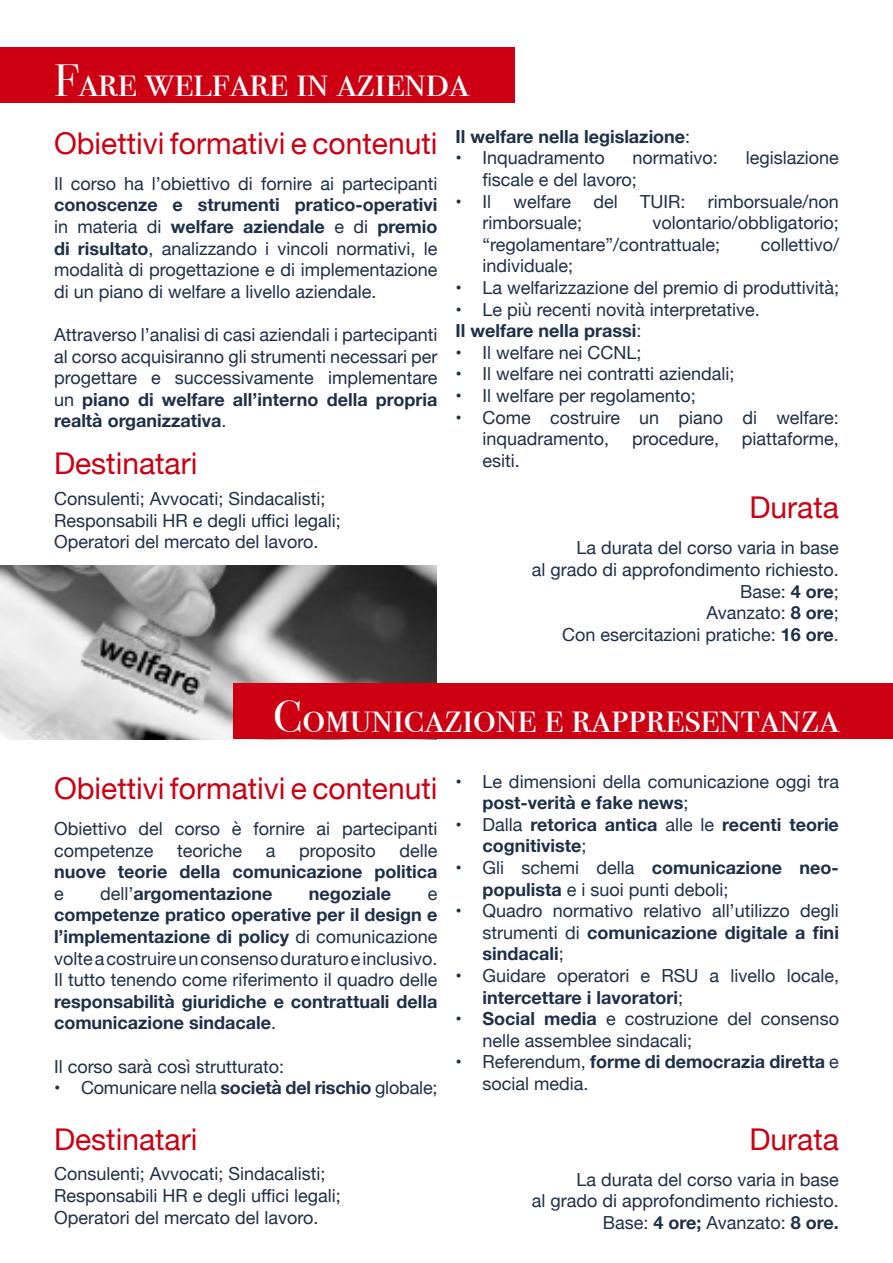
<style>
.page{position:relative;width:893px;height:1263px;background:#fff}
.page>*{position:absolute;margin:0;border:0;box-sizing:border-box;transform-origin:0 0}
.t1{font:45px "Bodoni Svty Two SCITCTT";color:#fff}
.t2{font:30px "Helvetica Neue";color:#cc0012}
.t3{font:18px/21.6px "Helvetica Neue";color:#1e2f48}
.t4{font:700 18px/21.6px "Helvetica Neue";color:#1e2f48}
.s1{font-weight:700}
.s2{font-weight:400}
</style>
<div class="page">
<div style="left:0;top:47px;width:514px;height:56px;background:#cc0012"></div>
<img style="left:0;top:566px;width:436px;height:173px">
<div style="left:234px;top:683px;width:659px;height:56px;background:#cc0012"></div>
<h1 class="t1" style="left:54px;top:54px;width:416px">Fare welfare in azienda</h1>
<h2 class="t2" style="left:54px;top:121px;width:385px">Obiettivi formativi e contenuti</h2>
<p class="t3" style="left:54px;top:174px;width:385px">Il corso ha l’obiettivo di fornire ai partecipanti</p>
<p class="t3" style="left:54px;top:195px;width:385px;text-align:justify"><span class="s1">conoscenze e strumenti pratico-operativi </span>in materia di <span class="s1">welfare aziendale</span> e di <span class="s1">premio di risultato</span>, analizzando i vincoli normativi, le modalità di progettazione e di implementazione di un piano di welfare a livello aziendale.</p>
<p class="t3" style="left:54px;top:325px;width:385px;text-align:justify">Attraverso l’analisi di casi aziendali i partecipanti al corso acquisiranno gli strumenti necessari per progettare e successivamente implementare un <span class="s1">piano di welfare all’interno della propria realtà organizzativa</span>.</p>
<p class="t4" style="left:455px;top:126px;width:236px">Il welfare nella legislazione<span class="s2">:</span></p>
<p class="t3" style="left:455px;top:148px;width:151px">• Inquadramento</p>
<p class="t3" style="left:633px;top:148px;width:87px">normativo:</p>
<p class="t3" style="left:746px;top:148px;width:95px">legislazione</p>
<p class="t3" style="left:482px;top:170px;width:156px">fiscale e del lavoro;</p>
<p class="t3" style="left:482px;top:191px;width:358px;text-indent:-27px">• Il welfare del TUIR: rimborsuale/non rimborsuale;</p>
<p class="t3" style="left:482px;top:213px;width:358px;text-indent:170px">volontario/obbligatorio; “regolamentare”/contrattuale;</p>
<p class="t3" style="left:761px;top:235px;width:80px">collettivo/</p>
<p class="t3" style="left:482px;top:256px;width:92px">individuale;</p>
<p class="t3" style="left:455px;top:278px;width:385px">• La welfarizzazione del premio di produttività;</p>
<p class="t3" style="left:455px;top:299px;width:306px">• Le più recenti novità interpretative.<br><span class="s1">Il welfare nella prassi</span>:</p>
<p class="t3" style="left:455px;top:343px;width:187px">• Il welfare nei CCNL;</p>
<p class="t3" style="left:455px;top:364px;width:280px">• Il welfare nei contratti aziendali;</p>
<p class="t3" style="left:455px;top:386px;width:242px">• Il welfare per regolamento;</p>
<p class="t3" style="left:482px;top:407px;width:358px;text-indent:-27px">• Come costruire un piano di welfare: inquadramento,</p>
<p class="t3" style="left:632px;top:429px;width:89px">procedure,</p>
<p class="t3" style="left:742px;top:429px;width:99px">piattaforme,</p>
<h2 class="t2" style="left:54px;top:442px;width:145px">Destinatari</h2>
<p class="t3" style="left:54px;top:489px;width:288px">Consulenti; Avvocati; Sindacalisti;<br>Responsabili HR e degli uffici legali;<br>Operatori del mercato del lavoro.</p>
<p class="t3" style="left:482px;top:451px;width:39px">esiti.</p>
<h2 class="t2" style="left:749px;top:486px;width:91px">Durata</h2>
<p class="t3" style="left:532px;top:538px;width:309px;text-align:right">La durata del corso varia in base<br>al grado di approfondimento richiesto.<br>Base: <span class="s1">4 ore</span>;<br>Avanzato: <span class="s1">8 ore</span>;<br>Con esercitazioni pratiche: <span class="s1">16 ore</span>.</p>
<h1 class="t1" style="left:273px;top:690px;width:567px">Comunicazione e rappresentanza</h1>
<h2 class="t2" style="left:54px;top:767px;width:385px">Obiettivi formativi e contenuti</h2>
<p class="t3" style="left:54px;top:819px;width:385px">Obiettivo del corso è fornire ai partecipanti competenze</p>
<p class="t3" style="left:177px;top:840px;width:66px">teoriche</p>
<p class="t3" style="left:266px;top:840px;width:11px">a</p>
<p class="t3" style="left:299px;top:840px;width:78px">proposito</p>
<p class="t3" style="left:399px;top:840px;width:39px">delle</p>
<p class="t4" style="left:54px;top:861px;width:385px">nuove teorie della comunicazione politica</p>
<p class="t3" style="left:54px;top:883px;width:11px">e</p>
<p class="t4" style="left:100px;top:883px;width:174px"><span class="s2">dell’</span>argomentazione</p>
<p class="t4" style="left:309px;top:883px;width:84px">negoziale</p>
<p class="t3" style="left:428px;top:883px;width:11px">e</p>
<p class="t3" style="left:54px;top:905px;width:385px;text-align:justify"><span class="s1">competenze pratico operative per il design e l’implementazione di policy</span> di comunicazione volte a costruire un consenso duraturo e inclusivo.<br>Il tutto tenendo come riferimento il quadro delle</p>
<p class="t4" style="left:54px;top:991px;width:385px">responsabilità giuridiche e contrattuali della comunicazione sindacale<span class="s2">.</span></p>
<p class="t3" style="left:54px;top:1056px;width:232px">Il corso sarà così strutturato:</p>
<p class="t3" style="left:54px;top:1078px;width:385px">• Comunicare nella <span class="s1">società del rischio</span> globale;</p>
<h2 class="t2" style="left:54px;top:1117px;width:145px">Destinatari</h2>
<p class="t3" style="left:54px;top:1164px;width:288px">Consulenti; Avvocati; Sindacalisti;<br>Responsabili HR e degli uffici legali;<br>Operatori del mercato del lavoro.</p>
<p class="t3" style="left:482px;top:771px;width:358px;text-indent:-27px">• Le dimensioni della comunicazione oggi tra <span class="s1">post-verità e fake news</span>;</p>
<p class="t4" style="left:482px;top:814px;width:358px;text-indent:-27px"><span class="s2">• Dalla</span> retorica antica <span class="s2">alle le</span> recenti teorie cognitiviste<span class="s2">;</span></p>
<p class="t3" style="left:482px;top:858px;width:358px;text-indent:-27px">• Gli schemi della <span class="s1">comunicazione neo&shy;populista</span> e i suoi punti deboli;</p>
<p class="t3" style="left:482px;top:901px;width:358px;text-align:justify;text-indent:-27px">• Quadro normativo relativo all’utilizzo degli strumenti di <span class="s1">comunicazione digitale a fini sindacali</span>;</p>
<p class="t3" style="left:482px;top:966px;width:358px;text-indent:-27px">• Guidare operatori e RSU a livello locale, <span class="s1">intercettare i lavoratori</span>;</p>
<p class="t3" style="left:482px;top:1009px;width:358px;text-indent:-27px"><span class="s1">• Social media</span> e costruzione del consenso nelle assemblee sindacali;</p>
<p class="t3" style="left:482px;top:1052px;width:358px;text-indent:-27px">• Referendum, <span class="s1">forme di democrazia diretta</span> e social media.</p>
<h2 class="t2" style="left:749px;top:1117px;width:91px">Durata</h2>
<p class="t3" style="left:532px;top:1170px;width:309px;text-align:right">La durata del corso varia in base<br>al grado di approfondimento richiesto.<br>Base: <span class="s1">4 ore;</span> Avanzato: <span class="s1">8 ore.</span></p>
</div>
